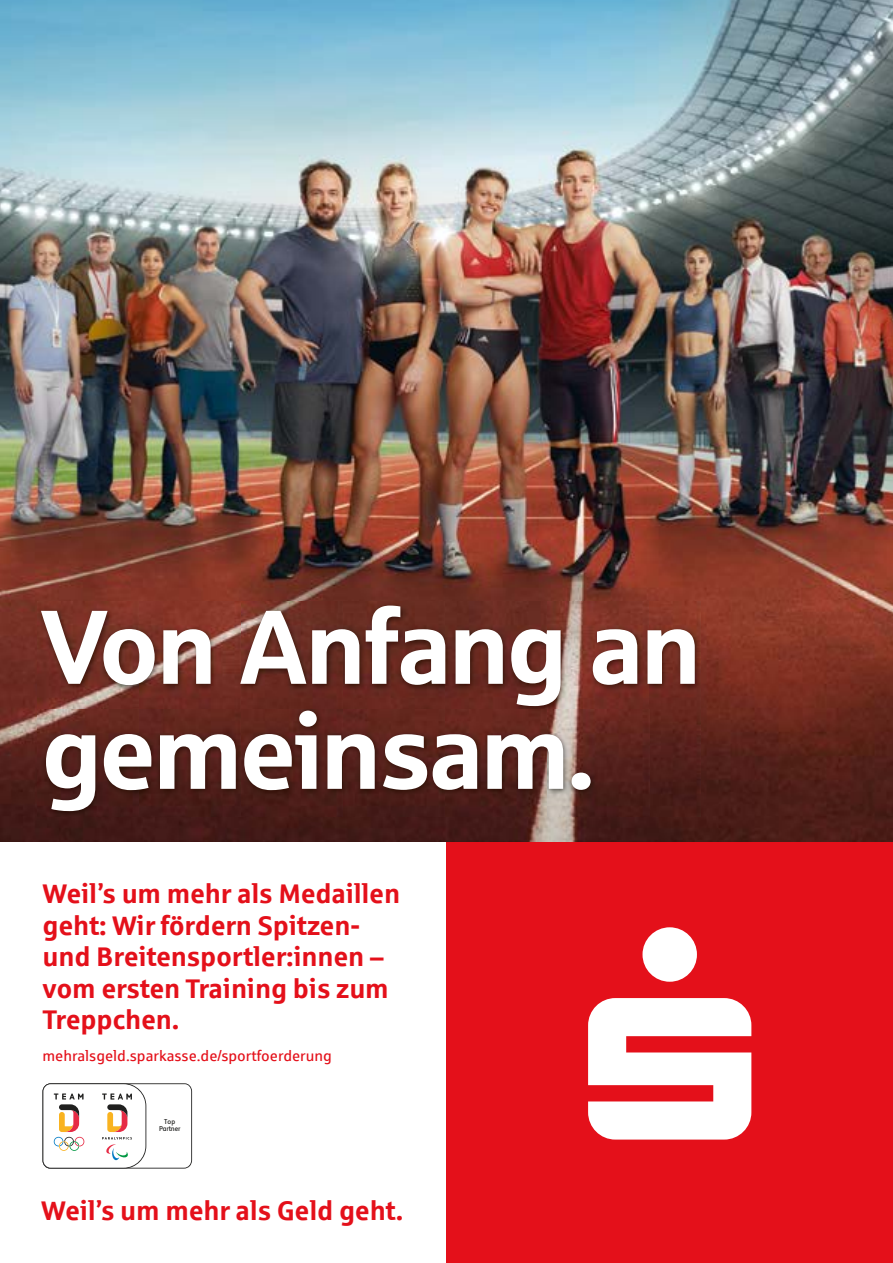
<style>
.page{position:relative;width:893px;height:1263px;background:#fff}
.page>*{position:absolute;margin:0;border:0;box-sizing:border-box;transform-origin:0 0}
.t1{font:105px/105px "Sparkasse Head";color:#fff}
.t2{font:700 27px/31.5px "Sparkasse Rg";letter-spacing:-.01em;color:#e4101a}
.t3{font:15px "Sparkasse Rg";color:#e4101a}
.t4{font:500 condensed 7.05px/7.4px "Apertura";letter-spacing:-.02em;color:#20201f;text-align:center}
</style>
<div class="page">
<div style="left:446px;top:842px;width:447px;height:421px;background:#e4101a"></div>
<img style="left:0;top:0;width:893px;height:842px">
<img style="left:37px;top:602px;width:664px;height:215px">
<svg style="left:588px;top:927px;width:163px;height:212px"></svg>
<svg style="left:43px;top:1083px;width:149px;height:85px"></svg>
<h1 class="t1" style="left:40px;top:591px;width:661px">Von Anfang an gemeinsam.</h1>
<p class="t2" style="left:43px;top:877px;width:359px">Weil’s um mehr als Medaillen geht: Wir fördern Spitzen&shy;und Breitensportler:innen – vom ersten Training bis zum<br>Treppchen.</p>
<p class="t3" style="left:43px;top:1046px;width:291px">mehralsgeld.sparkasse.de/sportfoerderung</p>
<p class="t4" style="left:159px;top:1118px;width:23px">Top<br>Partner</p>
<p class="t2" style="left:41px;top:1194px;width:364px">Weil’s um mehr als Geld geht.</p>
</div>
